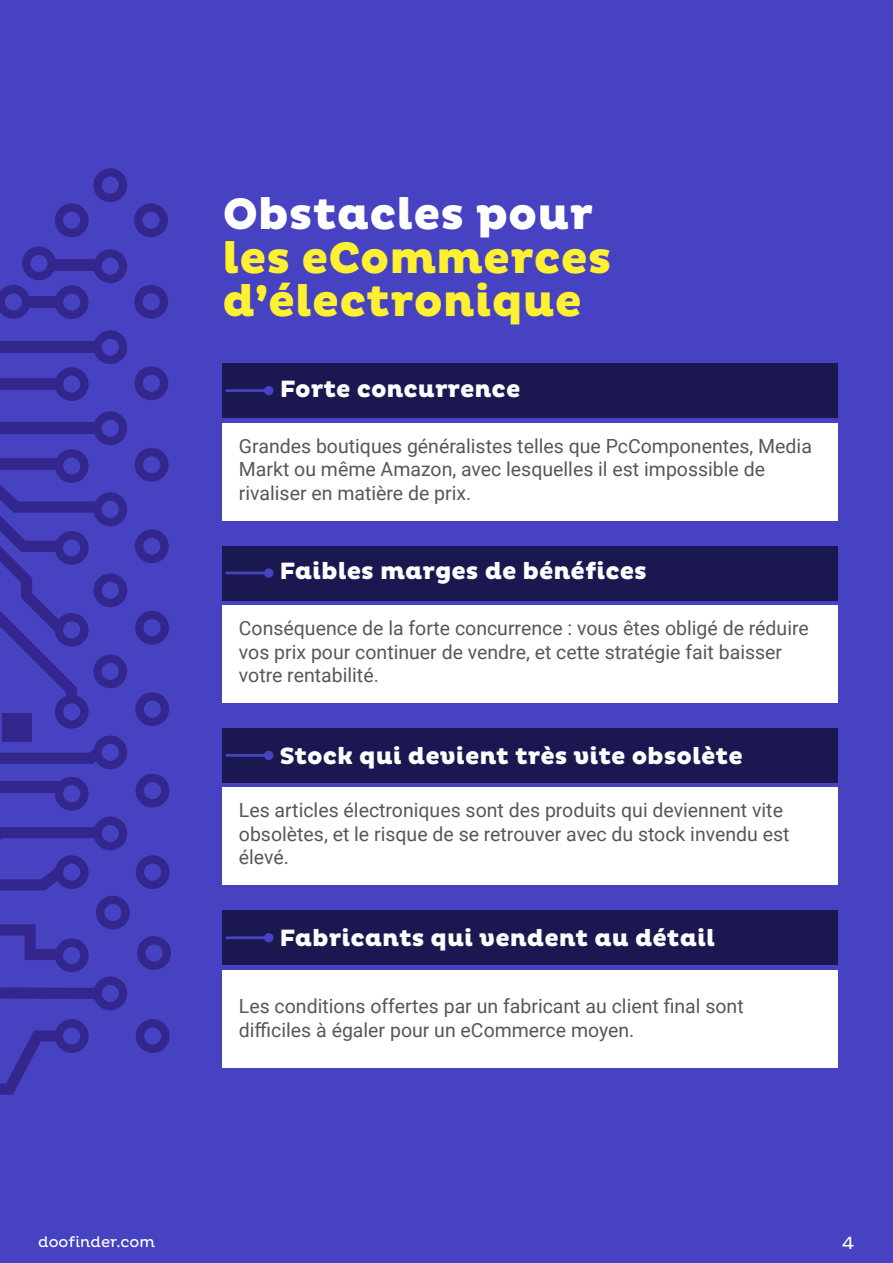
<style>
.page{position:relative;width:893px;height:1263px;background:#4742c2}
.page>*{position:absolute;margin:0;border:0;box-sizing:border-box;transform-origin:0 0}
.t1{font:800 45px/43.5px "Pluto";color:#fff031}
.t2{font:800 45px "Pluto";color:#fff}
.t3{font:800 24px "Pluto";color:#fff}
.t4{font:19.5px/23.4px "Roboto";color:#565757}
.t5{font:18px "Pluto";color:#fff}
.t6{font:15px "Pluto";color:#fff}
</style>
<div class="page">
<svg style="left:137px;top:936px;width:34px;height:34px"></svg>
<svg style="left:136px;top:1019px;width:34px;height:34px"></svg>
<svg style="left:136px;top:855px;width:34px;height:34px"></svg>
<svg style="left:136px;top:774px;width:33px;height:33px"></svg>
<svg style="left:135px;top:692px;width:34px;height:34px"></svg>
<svg style="left:135px;top:611px;width:34px;height:34px"></svg>
<svg style="left:135px;top:529px;width:34px;height:34px"></svg>
<svg style="left:135px;top:448px;width:34px;height:34px"></svg>
<svg style="left:135px;top:366px;width:33px;height:34px"></svg>
<svg style="left:134px;top:285px;width:34px;height:34px"></svg>
<svg style="left:134px;top:203px;width:34px;height:34px"></svg>
<svg style="left:55px;top:168px;width:72px;height:69px"></svg>
<svg style="left:55px;top:330px;width:72px;height:71px"></svg>
<svg style="left:0;top:246px;width:127px;height:73px"></svg>
<div style="left:52px;top:259px;width:46px;height:11px;background:#33268c"></div>
<div style="left:26px;top:296px;width:33px;height:11px;background:#33268c"></div>
<svg style="left:0;top:1019px;width:89px;height:76px"></svg>
<div style="left:0;top:342px;width:98px;height:11px;background:#33268c"></div>
<div style="left:0;top:378px;width:59px;height:11px;background:#33268c"></div>
<svg style="left:0;top:735px;width:127px;height:34px"></svg>
<svg style="left:0;top:777px;width:127px;height:113px"></svg>
<svg style="left:0;top:896px;width:130px;height:114px"></svg>
<svg style="left:0;top:411px;width:127px;height:318px"></svg>
<div style="left:3px;top:713px;width:29px;height:29px;background:#33268c"></div>
<div style="left:222px;top:364px;width:615px;height:54px;background:#1b1851"></div>
<div style="left:222px;top:423px;width:615px;height:97px;background:#fff"></div>
<svg style="left:225px;top:386px;width:48px;height:9px"></svg>
<div style="left:222px;top:546px;width:615px;height:54px;background:#1b1851"></div>
<div style="left:222px;top:605px;width:615px;height:98px;background:#fff"></div>
<svg style="left:225px;top:568px;width:48px;height:10px"></svg>
<div style="left:222px;top:728px;width:615px;height:54px;background:#1b1851"></div>
<div style="left:222px;top:787px;width:615px;height:98px;background:#fff"></div>
<svg style="left:225px;top:751px;width:48px;height:9px"></svg>
<div style="left:222px;top:911px;width:615px;height:54px;background:#1b1851"></div>
<div style="left:222px;top:970px;width:615px;height:97px;background:#fff"></div>
<svg style="left:225px;top:933px;width:48px;height:9px"></svg>
<h1 class="t2" style="left:222px;top:188px;width:372px">Obstacles pour</h1>
<h1 class="t1" style="left:222px;top:237px;width:391px">les eCommerces d’électronique</h1>
<p class="t3" style="left:280px;top:375px;width:242px">Forte concurrence</p>
<p class="t4" style="left:239px;top:434px;width:575px">Grandes boutiques généralistes telles que PcComponentes, Media<br>Markt ou même Amazon, avec lesquelles il est impossible de rivaliser en matière de prix.</p>
<p class="t3" style="left:279px;top:557px;width:369px">Faibles marges de bénéfices</p>
<p class="t4" style="left:239px;top:616px;width:571px">Conséquence de la forte concurrence : vous êtes obligé de réduire vos prix pour continuer de vendre, et cette stratégie fait baisser votre rentabilité.</p>
<p class="t3" style="left:279px;top:742px;width:465px">Stock qui devient très vite obsolète</p>
<p class="t4" style="left:239px;top:798px;width:552px">Les articles électroniques sont des produits qui deviennent vite obsolètes, et le risque de se retrouver avec du stock invendu est élevé.</p>
<p class="t3" style="left:279px;top:924px;width:437px">Fabricants qui vendent au détail</p>
<p class="t4" style="left:239px;top:994px;width:506px">Les conditions offertes par un fabricant au client final sont difficiles à égaler pour un eCommerce moyen.</p>
<p class="t6" style="left:38px;top:1233px;width:118px">doofinder.com</p>
<p class="t5" style="left:842px;top:1232px;width:14px">4</p>
</div>
